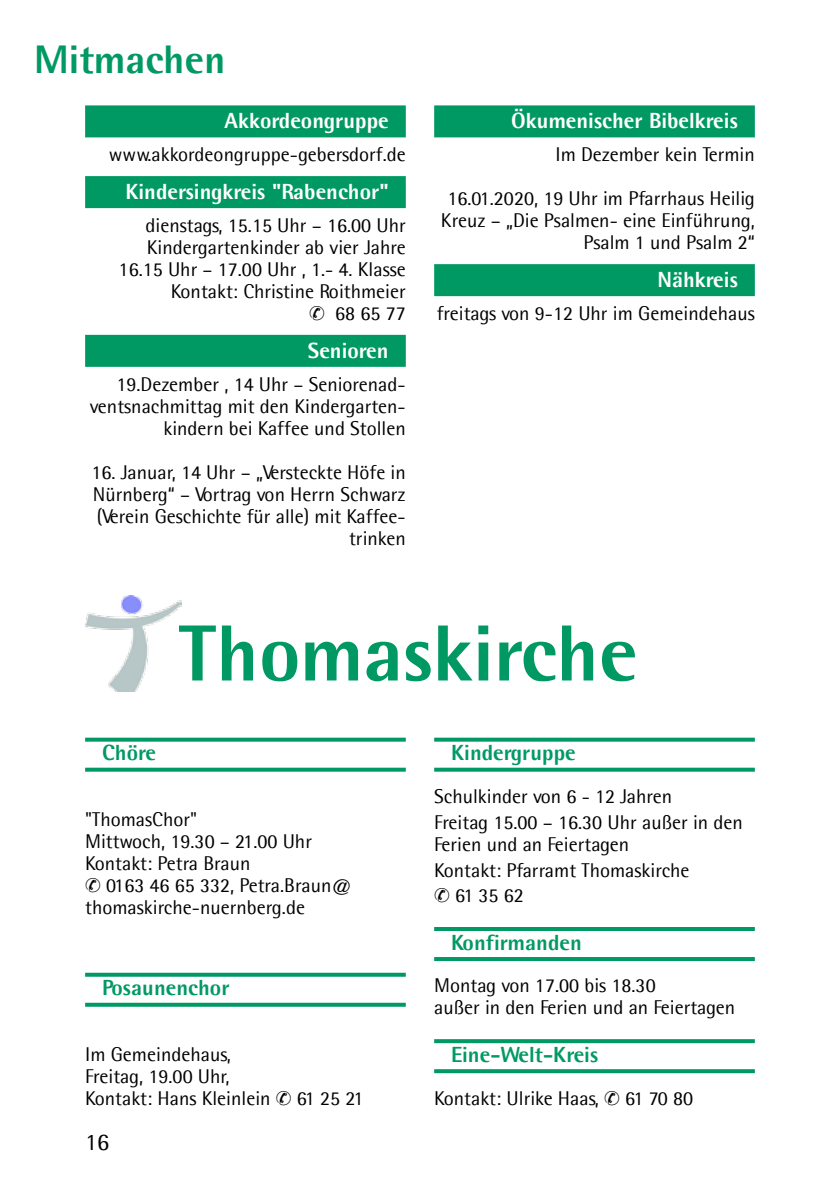
<style>
.page{position:relative;width:840px;height:1191px;background:#fff}
.page>*{position:absolute;margin:0;border:0;box-sizing:border-box;transform-origin:0 0}
.t1{font:700 80px "Agfa Rotis Semisans Ex";color:#009964}
.t2{font:700 40px "Agfa Rotis Semisans Ex";color:#009964}
.t3{font:24px "Agfa Rotis Semisans";color:#000}
.t4{font:700 22px "Agfa Rotis Semisans Ex";color:#fff}
.t5{font:700 22px "Agfa Rotis Semisans Ex";color:#009964}
.t6{font:20px/22px "Agfa Rotis Semisans";color:#000}
</style>
<div class="page">
<div style="left:85px;top:105px;width:320px;height:32px;background:#009964"></div>
<div style="left:85px;top:176px;width:320px;height:32px;background:#009964"></div>
<div style="left:85px;top:335px;width:320px;height:32px;background:#009964"></div>
<div style="left:434px;top:105px;width:320px;height:32px;background:#009964"></div>
<div style="left:434px;top:264px;width:320px;height:32px;background:#009964"></div>
<img style="left:85px;top:595px;width:96px;height:97px">
<svg style="left:85px;top:767px;width:320px;height:4px"></svg>
<svg style="left:85px;top:737px;width:320px;height:4px"></svg>
<svg style="left:85px;top:1002px;width:320px;height:4px"></svg>
<svg style="left:85px;top:972px;width:320px;height:4px"></svg>
<svg style="left:434px;top:767px;width:320px;height:4px"></svg>
<svg style="left:434px;top:737px;width:320px;height:4px"></svg>
<hr style="left:434px;top:957px;width:320px;height:4px;background:#009964">
<hr style="left:434px;top:927px;width:320px;height:4px;background:#009964">
<svg style="left:434px;top:1069px;width:320px;height:4px"></svg>
<svg style="left:434px;top:1039px;width:320px;height:4px"></svg>
<h2 class="t2" style="left:34px;top:35px;width:193px">Mitmachen</h2>
<p class="t4" style="left:224px;top:107px;width:165px">Akkordeongruppe</p>
<p class="t6" style="left:109px;top:143px;width:298px">www.akkordeongruppe-gebersdorf.de</p>
<p class="t4" style="left:125px;top:178px;width:265px">Kindersingkreis "Rabenchor"</p>
<p class="t6" style="left:119px;top:214px;width:288px;text-align:right">dienstags, 15.15 Uhr – 16.00 Uhr<br>Kindergartenkinder ab vier Jahre<br>16.15 Uhr – 17.00 Uhr , 1.- 4. Klasse<br>Kontakt: Christine Roithmeier<br>68 65 77</p>
<p class="t4" style="left:308px;top:336px;width:82px">Senioren</p>
<p class="t6" style="left:90px;top:373px;width:317px;text-align:right">19.Dezember , 14 Uhr – Seniorenad&shy;ventsnachmittag mit den Kindergarten&shy;kindern bei Kaffee und Stollen</p>
<p class="t6" style="left:91px;top:461px;width:315px;text-align:right">16. Januar, 14 Uhr – „Versteckte Höfe in<br>Nürnberg“ – Vortrag von Herrn Schwarz (Verein Geschichte für alle) mit Kaffee&shy;trinken</p>
<p class="t4" style="left:511px;top:107px;width:228px">Ökumenischer Bibelkreis</p>
<p class="t6" style="left:555px;top:143px;width:201px">Im Dezember kein Termin</p>
<p class="t6" style="left:440px;top:187px;width:315px;text-align:right">16.01.2020, 19 Uhr im Pfarrhaus Heilig<br>Kreuz – „Die Psalmen- eine Einführung,<br>Psalm 1 und Psalm 2“</p>
<p class="t4" style="left:657px;top:266px;width:82px">Nähkreis</p>
<p class="t6" style="left:436px;top:302px;width:319px">freitags von 9-12 Uhr im Gemeindehaus</p>
<h1 class="t1" style="left:179px;top:604px;width:460px">Thomaskirche</h1>
<p class="t5" style="left:102px;top:739px;width:55px">Chöre</p>
<p class="t6" style="left:85px;top:808px;width:228px">"ThomasChor"<br>Mittwoch, 19.30 – 21.00 Uhr<br>Kontakt: Petra Braun</p>
<p class="t6" style="left:85px;top:874px;width:268px;text-indent:21px">0163 46 65 332, Petra.Braun@ thomaskirche-nuernberg.de</p>
<p class="t5" style="left:102px;top:974px;width:129px">Posaunenchor</p>
<p class="t6" style="left:85px;top:1043px;width:187px">Im Gemeindehaus,<br>Freitag, 19.00 Uhr,<br>Kontakt: Hans Kleinlein</p>
<p class="t3" style="left:85px;top:1127px;width:26px">16</p>
<p class="t6" style="left:296px;top:1087px;width:68px">61 25 21</p>
<p class="t5" style="left:451px;top:739px;width:126px">Kindergruppe</p>
<p class="t6" style="left:434px;top:783px;width:310px;line-height:25.8px">Schulkinder von 6 - 12 Jahren<br>Freitag 15.00 – 16.30 Uhr außer in den</p>
<p class="t6" style="left:434px;top:833px;width:196px">Ferien und an Feiertagen</p>
<p class="t6" style="left:434px;top:858px;width:257px">Kontakt: Pfarramt Thomaskirche</p>
<p class="t6" style="left:455px;top:884px;width:70px">61 35 62</p>
<p class="t5" style="left:451px;top:928px;width:132px">Konfirmanden</p>
<p class="t6" style="left:434px;top:974px;width:302px">Montag von 17.00 bis 18.30<br>außer in den Ferien und an Feiertagen</p>
<p class="t5" style="left:451px;top:1040px;width:148px">Eine-Welt-Kreis</p>
<p class="t6" style="left:434px;top:1086px;width:166px">Kontakt: Ulrike Haas,</p>
<p class="t6" style="left:625px;top:1086px;width:69px">61 70 80</p>
</div>
